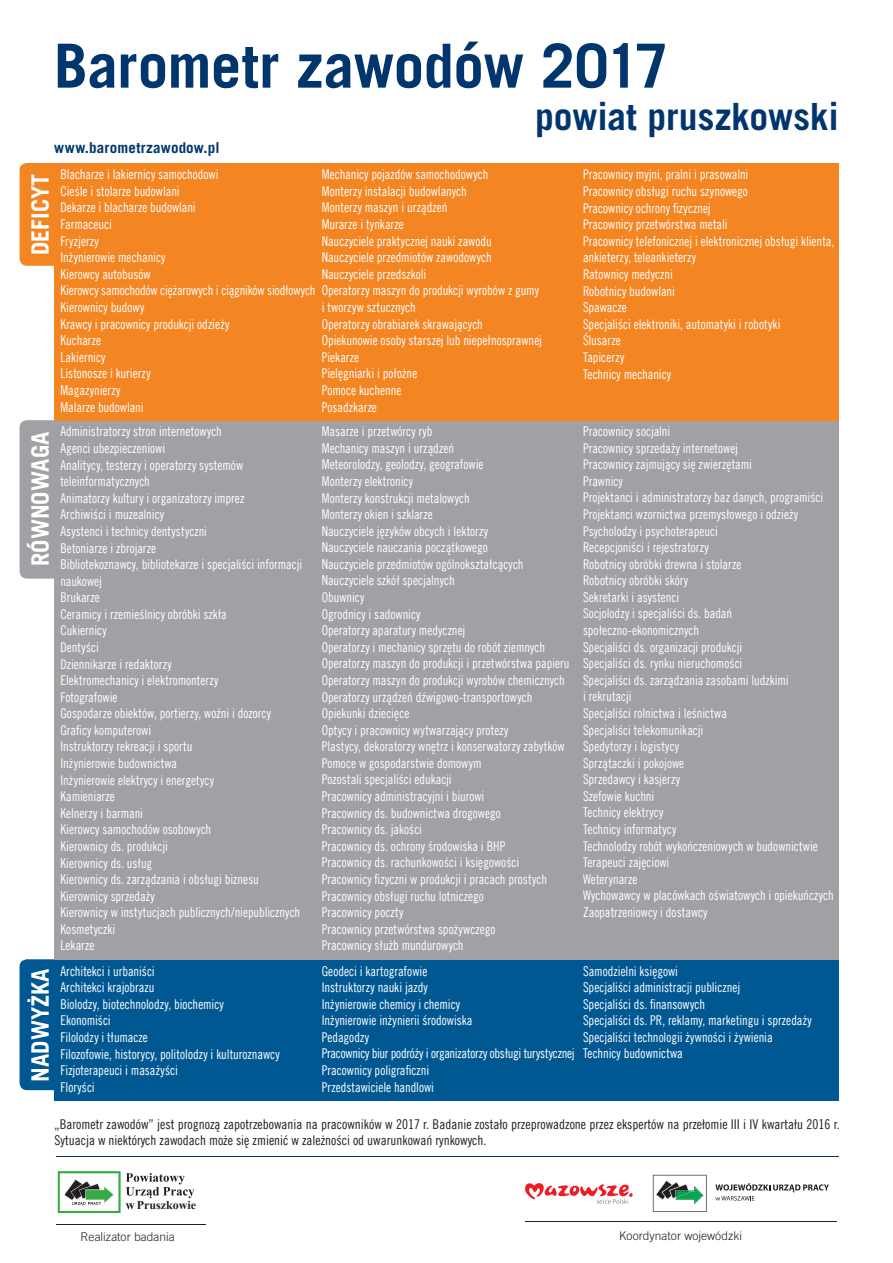
<style>
.page{position:relative;width:893px;height:1263px;background:#fff}
.page>*{position:absolute;margin:0;border:0;box-sizing:border-box;transform-origin:0 0}
.t1{font:700 60.9px "Trade Gothic LT Com";letter-spacing:-.01em;color:#01356e}
.t2{font:700 37.5px "Trade Gothic LT Com";color:#01356e}
.t3{font:700 24px "Trade Gothic LT Com";color:#fff}
.t4{font:700 15px "Trade Gothic LT Com";letter-spacing:.01em;color:#01356e}
.t5{font:13.5px/16.6px "Trade Gothic LT Com Cn 18";color:#fff;scale:.95 1}
.t6{font:13.5px/16.2px "Trade Gothic LT Com Cn 18";color:#231f20}
.t7{font:300 12px "Trade Gothic LT Com";color:#231f20}
.t8{font:700 12px "Times New Roman";color:#231f20}
</style>
<div class="page">
<div style="left:20px;top:163px;width:208px;height:103px;background:#f48523;border-radius:7px"></div>
<hr style="left:57px;top:1156px;width:782px;height:1px;background:#01356e">
<hr style="left:57px;top:1224px;width:149px;height:1px;background:#231f20">
<hr style="left:525px;top:1221px;width:311px;height:1px;background:#231f20">
<svg style="left:525px;top:1183px;width:108px;height:21px"></svg>
<svg style="left:653px;top:1175px;width:54px;height:37px"></svg>
<svg style="left:715px;top:1183px;width:114px;height:17px"></svg>
<div style="left:20px;top:420px;width:208px;height:159px;background:#a1a1a5;border-radius:7px"></div>
<div style="left:20px;top:959px;width:208px;height:131px;background:#005893;border-radius:7px"></div>
<div style="left:54px;top:959px;width:785px;height:141px;background:#005893"></div>
<div style="left:54px;top:420px;width:785px;height:539px;background:#a1a1a5"></div>
<div style="left:54px;top:163px;width:785px;height:257px;background:#f48523"></div>
<svg style="left:58px;top:1171px;width:136px;height:42px"></svg>
<div style="left:137px;top:1199px;width:65px;height:12px;background:#fff"></div>
<h1 class="t1" style="left:54px;top:29px;width:616px">Barometr zawodów 2017</h1>
<h2 class="t2" style="left:535px;top:93px;width:305px">powiat pruszkowski</h2>
<p class="t4" style="left:54px;top:139px;width:167px">www.barometrzawodow.pl</p>
<h3 class="t3" style="left:25px;top:255px;width:83px;rotate:-90deg">DEFICYT</h3>
<p class="t5" style="left:60px;top:166px;width:505px">Blacharze i lakiernicy samochodowi<br>Cieśle i stolarze budowlani<br>Dekarze i blacharze budowlani<br>Farmaceuci<br>Fryzjerzy<br>Inżynierowie mechanicy<br>Kierowcy autobusów<br>Kierowcy samochodów ciężarowych i ciągników siodłowych Operatorzy maszyn do produkcji wyrobów z gumy<br>Kierownicy budowy<br>Krawcy i pracownicy produkcji odzieży<br>Kucharze<br>Lakiernicy<br>Listonosze i kurierzy<br>Magazynierzy<br>Malarze budowlani</p>
<p class="t5" style="left:322px;top:166px;width:181px">Mechanicy pojazdów samochodowych<br>Monterzy instalacji budowlanych<br>Monterzy maszyn i urządzeń<br>Murarze i tynkarze<br>Nauczyciele praktycznej nauki zawodu<br>Nauczyciele przedmiotów zawodowych<br>Nauczyciele przedszkoli</p>
<p class="t5" style="left:322px;top:299px;width:233px">i tworzyw sztucznych<br>Operatorzy obrabiarek skrawających<br>Opiekunowie osoby starszej lub niepełnosprawnej<br>Piekarze<br>Pielęgniarki i położne<br>Pomoce kuchenne<br>Posadzkarze</p>
<p class="t5" style="left:583px;top:166px;width:266px">Pracownicy myjni, pralni i prasowalni<br>Pracownicy obsługi ruchu szynowego<br>Pracownicy ochrony fizycznej<br>Pracownicy przetwórstwa metali<br>Pracownicy telefonicznej i elektronicznej obsługi klienta, ankieterzy, teleankieterzy<br>Ratownicy medyczni<br>Robotnicy budowlani<br>Spawacze<br>Specjaliści elektroniki, automatyki i robotyki<br>Ślusarze<br>Tapicerzy<br>Technicy mechanicy</p>
<h3 class="t3" style="left:25px;top:566px;width:136px;rotate:-90deg">RÓWNOWAGA</h3>
<p class="t5" style="left:60px;top:423px;width:256px">Administratorzy stron internetowych<br>Agenci ubezpieczeniowi<br>Analitycy, testerzy i operatorzy systemów teleinformatycznych<br>Animatorzy kultury i organizatorzy imprez<br>Archiwiści i muzealnicy<br>Asystenci i technicy dentystyczni<br>Betoniarze i zbrojarze<br>Bibliotekoznawcy, bibliotekarze i specjaliści informacji naukowej<br>Brukarze<br>Ceramicy i rzemieślnicy obróbki szkła<br>Cukiernicy<br>Dentyści<br>Dziennikarze i redaktorzy<br>Elektromechanicy i elektromonterzy<br>Fotografowie<br>Gospodarze obiektów, portierzy, woźni i dozorcy<br>Graficy komputerowi<br>Instruktorzy rekreacji i sportu<br>Inżynierowie budownictwa<br>Inżynierowie elektrycy i energetycy<br>Kamieniarze<br>Kelnerzy i barmani<br>Kierowcy samochodów osobowych<br>Kierownicy ds. produkcji<br>Kierownicy ds. usług<br>Kierownicy ds. zarządzania i obsługi biznesu<br>Kierownicy sprzedaży<br>Kierownicy w instytucjach publicznych/niepublicznych<br>Kosmetyczki<br>Lekarze</p>
<p class="t5" style="left:322px;top:423px;width:262px">Masarze i przetwórcy ryb<br>Mechanicy maszyn i urządzeń<br>Meteorolodzy, geolodzy, geografowie<br>Monterzy elektronicy<br>Monterzy konstrukcji metalowych<br>Monterzy okien i szklarze<br>Nauczyciele języków obcych i lektorzy<br>Nauczyciele nauczania początkowego<br>Nauczyciele przedmiotów ogólnokształcących Nauczyciele szkół specjalnych<br>Obuwnicy<br>Ogrodnicy i sadownicy<br>Operatorzy aparatury medycznej<br>Operatorzy i mechanicy sprzętu do robót ziemnych Operatorzy maszyn do produkcji i przetwórstwa papieru Operatorzy maszyn do produkcji wyrobów chemicznych Operatorzy urządzeń dźwigowo-transportowych Opiekunki dziecięce<br>Optycy i pracownicy wytwarzający protezy<br>Plastycy, dekoratorzy wnętrz i konserwatorzy zabytków Pomoce w gospodarstwie domowym<br>Pozostali specjaliści edukacji<br>Pracownicy administracyjni i biurowi<br>Pracownicy ds. budownictwa drogowego<br>Pracownicy ds. jakości<br>Pracownicy ds. ochrony środowiska i BHP<br>Pracownicy ds. rachunkowości i księgowości Pracownicy fizyczni w produkcji i pracach prostych Pracownicy obsługi ruchu lotniczego<br>Pracownicy poczty<br>Pracownicy przetwórstwa spożywczego<br>Pracownicy służb mundurowych</p>
<p class="t5" style="left:583px;top:423px;width:266px">Pracownicy socjalni<br>Pracownicy sprzedaży internetowej<br>Pracownicy zajmujący się zwierzętami<br>Prawnicy<br>Projektanci i administratorzy baz danych, programiści<br>Projektanci wzornictwa przemysłowego i odzieży<br>Psycholodzy i psychoterapeuci<br>Recepcjoniści i rejestratorzy<br>Robotnicy obróbki drewna i stolarze<br>Robotnicy obróbki skóry<br>Sekretarki i asystenci<br>Socjolodzy i specjaliści ds. badań społeczno-ekonomicznych<br>Specjaliści ds. organizacji produkcji<br>Specjaliści ds. rynku nieruchomości<br>Specjaliści ds. zarządzania zasobami ludzkimi<br>i rekrutacji<br>Specjaliści rolnictwa i leśnictwa<br>Specjaliści telekomunikacji<br>Spedytorzy i logistycy<br>Sprzątaczki i pokojowe<br>Sprzedawcy i kasjerzy<br>Szefowie kuchni<br>Technicy elektrycy<br>Technicy informatycy<br>Technolodzy robót wykończeniowych w budownictwie<br>Terapeuci zajęciowi<br>Weterynarze<br>Wychowawcy w placówkach oświatowych i opiekuńczych<br>Zaopatrzeniowcy i dostawcy</p>
<h3 class="t3" style="left:25px;top:1081px;width:115px;rotate:-90deg">NADWYŻKA</h3>
<p class="t5" style="left:60px;top:962px;width:232px">Architekci i urbaniści<br>Architekci krajobrazu<br>Biolodzy, biotechnolodzy, biochemicy<br>Ekonomiści<br>Filolodzy i tłumacze<br>Filozofowie, historycy, politolodzy i kulturoznawcy<br>Fizjoterapeuci i masażyści<br>Floryści</p>
<p class="t5" style="left:322px;top:962px;width:268px">Geodeci i kartografowie<br>Instruktorzy nauki jazdy<br>Inżynierowie chemicy i chemicy<br>Inżynierowie inżynierii środowiska<br>Pedagodzy<br>Pracownicy biur podróży i organizatorzy obsługi turystycznej<br>Pracownicy poligraficzni<br>Przedstawiciele handlowi</p>
<p class="t5" style="left:583px;top:962px;width:242px">Samodzielni księgowi<br>Specjaliści administracji publicznej<br>Specjaliści ds. finansowych<br>Specjaliści ds. PR, reklamy, marketingu i sprzedaży Specjaliści technologii żywności i żywienia Technicy budownictwa</p>
<p class="t6" style="left:55px;top:1115px;width:787px">„Barometr zawodów” jest prognozą zapotrzebowania na pracowników w 2017 r. Badanie zostało przeprowadzone przez ekspertów na przełomie III i IV kwartału 2016 r.<br>Sytuacja w niektórych zawodach może się zmienić w zależności od uwarunkowań rynkowych.</p>
<p class="t8" style="left:137px;top:1197px;width:61px">Pruszkowie</p>
<p class="t7" style="left:81px;top:1230px;width:96px">Realizator badania</p>
<p class="t7" style="left:619px;top:1229px;width:124px">Koordynator wojewódzki</p>
</div>
